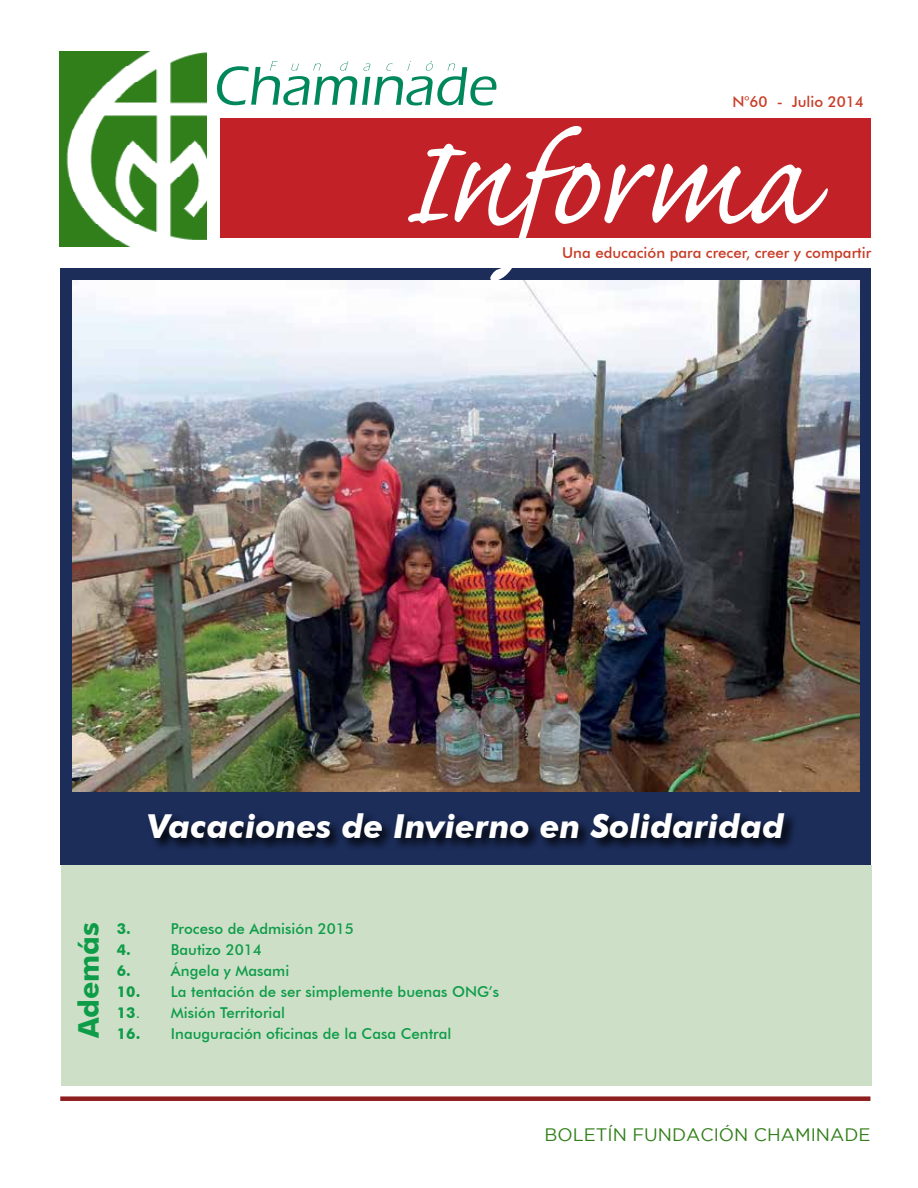
<style>
.page{position:relative;width:918px;height:1188px;background:#fff}
.page>*{position:absolute;margin:0;border:0;box-sizing:border-box;transform-origin:0 0}
.t1{font:italic 700 33px "Futura BT";color:#fff}
.t2{font:700 28.5px "Futura BT";color:#0e9c49}
.t3{font:18px "Gotham";color:#307f19}
.t4{font:500 15px "Futura BT";color:#0e9c49}
.t5{font:500 15px "Futura BT";color:#c83c27}
.t6{font:700 15px "Futura BT";color:#0e9c49}
.s1{font-weight:700}
</style>
<div class="page">
<div style="left:60px;top:269px;width:810px;height:596px;background:#1c2d5a"></div>
<div style="left:61px;top:865px;width:811px;height:221px;background:#cde0c7"></div>
<div style="left:220px;top:119px;width:650px;height:119px;background:#c12127"></div>
<div style="left:60px;top:1096px;width:810px;height:5px;background:#8e1e1f"></div>
<img style="left:60px;top:51px;width:147px;height:196px">
<svg style="left:217px;top:61px;width:280px;height:45px"></svg>
<svg style="left:408px;top:126px;width:420px;height:155px"></svg>
<div style="left:147px;top:811px;width:651px;height:41px;background:#000;opacity:.95"></div>
<img style="left:72px;top:281px;width:788px;height:511px">
<p class="t5" style="left:733px;top:92px;width:133px">N°60 - Julio 2014</p>
<p class="t5" style="left:562px;top:244px;width:311px">Una educación para crecer, creer y compartir</p>
<h1 class="t1" style="left:148px;top:807px;width:638px">Vacaciones de Invierno en Solidaridad</h1>
<h2 class="t2" style="left:71px;top:1038px;width:118px;rotate:-90deg">Además</h2>
<p class="t6" style="left:117px;top:919px;width:16px">3.</p>
<p class="t4" style="left:171px;top:919px;width:184px">Proceso de Admisión 2015</p>
<p class="t6" style="left:117px;top:940px;width:16px">4.</p>
<p class="t4" style="left:171px;top:940px;width:92px">Bautizo 2014</p>
<p class="t6" style="left:117px;top:961px;width:16px">6.</p>
<p class="t4" style="left:171px;top:961px;width:120px">Ángela y Masami</p>
<p class="t4" style="left:117px;top:982px;width:384px"><span class="s1">10.</span> La tentación de ser simplemente buenas ONG’s</p>
<p class="t4" style="left:117px;top:1003px;width:170px"><span class="s1">13</span>. Misión Territorial</p>
<p class="t4" style="left:117px;top:1024px;width:336px"><span class="s1">16.</span> Inauguración oficinas de la Casa Central</p>
<p class="t3" style="left:544px;top:1124px;width:328px">BOLETÍN FUNDACIÓN CHAMINADE</p>
</div>
